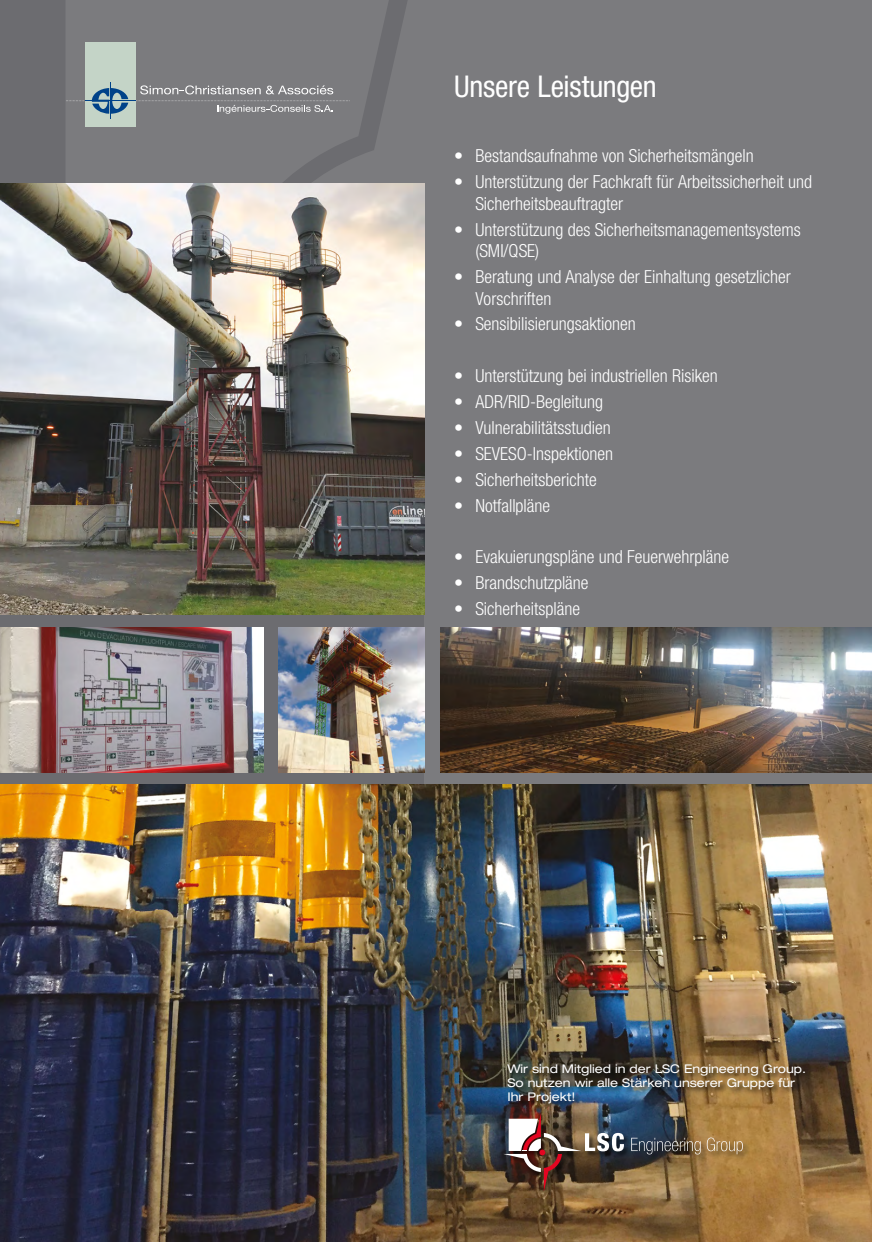
<style>
.page{position:relative;width:872px;height:1242px;background:#fff}
.page>*{position:absolute;margin:0;border:0;box-sizing:border-box;transform-origin:0 0}
.t1{font:condensed 30px "Helvetica Neue LT Pro";letter-spacing:-.01em;color:#fff}
.t2{font:300 condensed 18px/21.6px "Helvetica Neue LT Pro";color:#fff}
.t3{font:expanded 12px/14.4px "Helvetica Neue LT Pro";color:#fff}
</style>
<div class="page">
<div style="left:0;top:0;width:872px;height:784px;background:#6c6c70"></div>
<div style="left:65px;top:0;width:159px;height:184px;background:#7b7b7e"></div>
<svg style="left:224px;top:0;width:200px;height:184px;fill:#7b7b7e"></svg>
<div style="left:424px;top:0;width:448px;height:784px;background:#7b7b7e"></div>
<img style="left:440px;top:627px;width:432px;height:145px">
<img style="left:0;top:784px;width:872px;height:458px">
<div style="left:85px;top:43px;width:50px;height:84px;background:#c4d4c7"></div>
<svg style="left:66px;top:100px;width:18px;height:1px"></svg>
<svg style="left:140px;top:85px;width:193px;height:9px"></svg>
<svg style="left:136px;top:100px;width:213px;height:14px"></svg>
<svg style="left:92px;top:88px;width:36px;height:26px"></svg>
<hr style="left:110px;top:83px;width:1px;height:36px;background:#004289">
<hr style="left:85px;top:100px;width:50px;height:1px;background:#004289">
<img style="left:0;top:184px;width:424px;height:431px">
<img style="left:279px;top:627px;width:145px;height:145px">
<img style="left:0;top:627px;width:264px;height:145px">
<div style="left:502px;top:1062px;width:310px;height:135px;background:#000;opacity:.75"></div>
<img style="left:503px;top:1113px;width:121px;height:78px">
<svg style="left:631px;top:1137px;width:69px;height:17px"></svg>
<svg style="left:707px;top:1137px;width:36px;height:17px"></svg>
<p class="t1" style="left:454px;top:69px;width:204px">Unsere Leistungen</p>
<p class="t2" style="left:454px;top:145px;width:301px">• Bestandsaufnahme von Sicherheitsmängeln</p>
<p class="t2" style="left:475px;top:171px;width:338px;text-indent:-21px">• Unterstützung der Fachkraft für Arbeitssicherheit und<br>Sicherheitsbeauftragter</p>
<p class="t2" style="left:475px;top:218px;width:327px;text-indent:-21px">• Unterstützung des Sicherheitsmanagementsystems (SMI/QSE)</p>
<p class="t2" style="left:475px;top:266px;width:317px;text-indent:-21px">• Beratung und Analyse der Einhaltung gesetzlicher<br>Vorschriften</p>
<p class="t2" style="left:454px;top:313px;width:183px">• Sensibilisierungsaktionen</p>
<p class="t2" style="left:454px;top:365px;width:265px">• Unterstützung bei industriellen Risiken</p>
<p class="t2" style="left:454px;top:391px;width:151px">• ADR/RID-Begleitung</p>
<p class="t2" style="left:454px;top:416px;width:158px">• Vulnerabilitätsstudien</p>
<p class="t2" style="left:454px;top:442px;width:161px">• SEVESO-Inspektionen</p>
<p class="t2" style="left:454px;top:468px;width:144px">• Sicherheitsberichte</p>
<p class="t2" style="left:454px;top:494px;width:98px">• Notfallpläne</p>
<p class="t2" style="left:454px;top:546px;width:277px">• Evakuierungspläne und Feuerwehrpläne</p>
<p class="t2" style="left:454px;top:572px;width:136px">• Brandschutzpläne</p>
<p class="t2" style="left:454px;top:597px;width:128px">• Sicherheitspläne</p>
<p class="t3" style="left:507px;top:1061px;width:300px">Wir sind Mitglied in der LSC Engineering Group.<br>So nutzen wir alle Stärken unserer Gruppe für<br>Ihr Projekt!</p>
</div>
